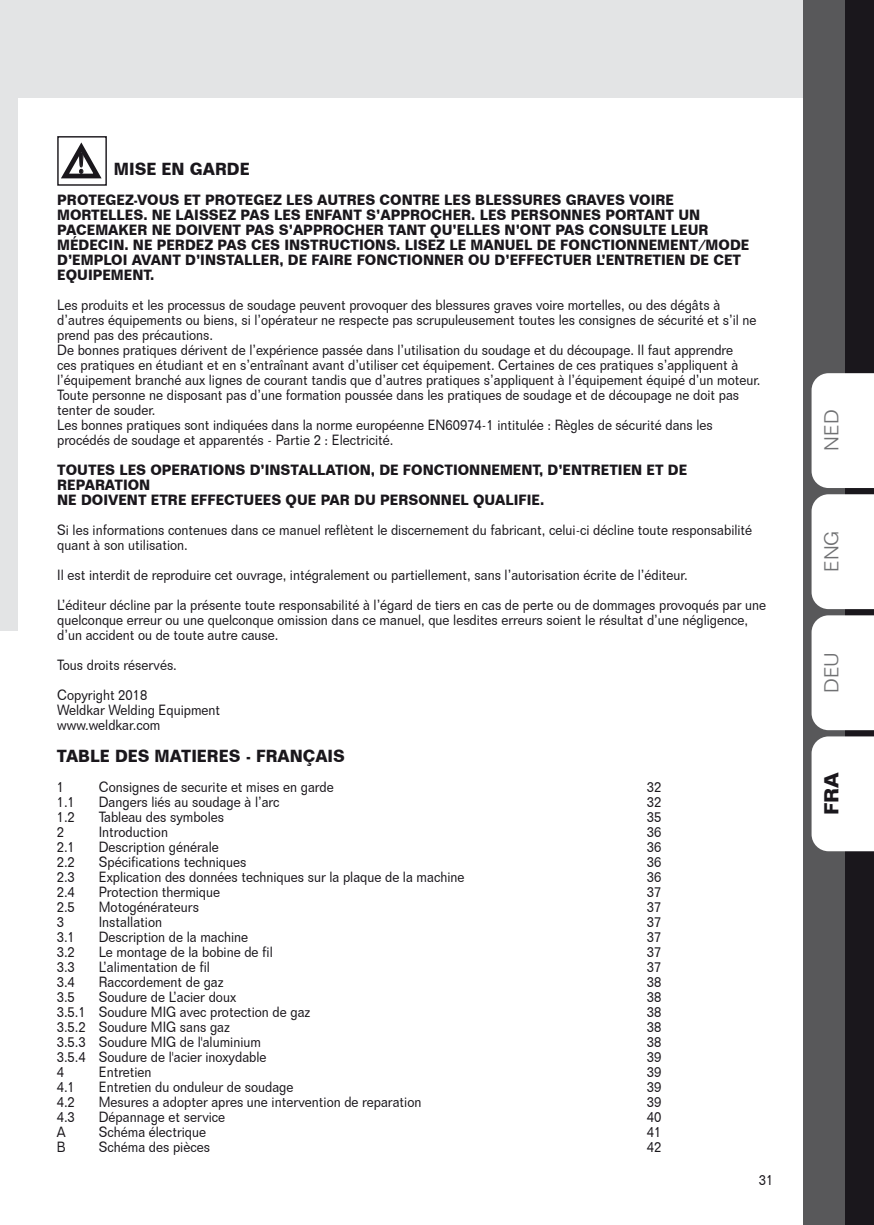
<style>
.page{position:relative;width:874px;height:1225px;background:#fff}
.page>*{position:absolute;margin:0;border:0;box-sizing:border-box;transform-origin:0 0}
.t1{font:27.8px "Arial Rounded MT Bold";color:#1a171c;scale:.81 1}
.t2{font:300 19.6px "Folio BT";color:#707173}
.t3{font:700 19.6px "Folio BT";color:#1a171c}
.t4{font:700 17px "Folio BT";color:#1a171c;scale:.9 1}
.t5{font:14.4px/15px "Folio BT";color:#1a171c;scale:.9 1}
.t6{font:700 14.4px/15px "Folio BT";color:#1a171c;scale:.9 1}
</style>
<div class="page">
<div style="left:0;top:0;width:856px;height:97px;background:#e3e4e5"></div>
<div style="left:802px;top:0;width:48px;height:1225px;background:#58585a"></div>
<div style="left:845px;top:0;width:28px;height:1225px;background:#1a171c"></div>
<div style="left:811px;top:373px;width:62px;height:115px;background:#fff"></div>
<div style="left:811px;top:494px;width:62px;height:115px;background:#fff"></div>
<div style="left:811px;top:615px;width:62px;height:115px;background:#fff"></div>
<div style="left:811px;top:736px;width:62px;height:115px;background:#fff"></div>
<div style="left:0;top:0;width:17px;height:631px;background:#e3e4e5"></div>
<svg style="left:61px;top:142px;width:41px;height:37px"></svg>
<div style="left:57px;top:136px;width:50px;height:50px;border:1px solid #1a171c"></div>
<p class="t1" style="left:77px;top:147px;width:11px">!</p>
<p class="t4" style="left:114px;top:158px;width:152px">MISE EN GARDE</p>
<p class="t6" style="left:57px;top:192px;width:770px">PROTEGEZ-VOUS ET PROTEGEZ LES AUTRES CONTRE LES BLESSURES GRAVES VOIRE MORTELLES. NE LAISSEZ PAS LES ENFANT S’APPROCHER. LES PERSONNES PORTANT UN PACEMAKER NE DOIVENT PAS S’APPROCHER TANT QU’ELLES N’ONT PAS CONSULTE LEUR MÉDECIN. NE PERDEZ PAS CES INSTRUCTIONS. LISEZ LE MANUEL DE FONCTIONNEMENT/MODE D’EMPLOI AVANT D’INSTALLER, DE FAIRE FONCTIONNER OU D’EFFECTUER L’ENTRETIEN DE CET EQUIPEMENT.</p>
<p class="t5" style="left:57px;top:297px;width:778px">Les produits et les processus de soudage peuvent provoquer des blessures graves voire mortelles, ou des dégâts à d’autres équipements ou biens, si l’opérateur ne respecte pas scrupuleusement toutes les consignes de sécurité et s’il ne prend pas des précautions.</p>
<p class="t5" style="left:57px;top:342px;width:782px">De bonnes pratiques dérivent de l’expérience passée dans l’utilisation du soudage et du découpage. Il faut apprendre<br>ces pratiques en étudiant et en s’entraînant avant d’utiliser cet équipement. Certaines de ces pratiques s’appliquent à l’équipement branché aux lignes de courant tandis que d’autres pratiques s’appliquent à l’équipement équipé d’un moteur.<br>Toute personne ne disposant pas d’une formation poussée dans les pratiques de soudage et de découpage ne doit pas tenter de souder.</p>
<p class="t5" style="left:57px;top:417px;width:729px">Les bonnes pratiques sont indiquées dans la norme européenne EN60974-1 intitulée : Règles de sécurité dans les procédés de soudage et apparentés - Partie 2 : Electricité.</p>
<p class="t6" style="left:57px;top:462px;width:701px">TOUTES LES OPERATIONS D’INSTALLATION, DE FONCTIONNEMENT, D’ENTRETIEN ET DE<br>REPARATION</p>
<p class="t6" style="left:57px;top:492px;width:542px">NE DOIVENT ETRE EFFECTUEES QUE PAR DU PERSONNEL QUALIFIE.</p>
<p class="t5" style="left:57px;top:522px;width:773px">Si les informations contenues dans ce manuel reflètent le discernement du fabricant, celui-ci décline toute responsabilité quant à son utilisation.</p>
<p class="t5" style="left:57px;top:567px;width:701px">Il est interdit de reproduire cet ouvrage, intégralement ou partiellement, sans l’autorisation écrite de l’éditeur.</p>
<p class="t5" style="left:57px;top:597px;width:788px">L’éditeur décline par la présente toute responsabilité à l’égard de tiers en cas de perte ou de dommages provoqués par une quelconque erreur ou une quelconque omission dans ce manuel, que lesdites erreurs soient le résultat d’une négligence, d’un accident ou de toute autre cause.</p>
<p class="t5" style="left:57px;top:657px;width:134px">Tous droits réservés.</p>
<p class="t5" style="left:57px;top:687px;width:102px">Copyright 2018</p>
<p class="t5" style="left:57px;top:702px;width:182px">Weldkar Welding Equipment</p>
<p class="t5" style="left:57px;top:717px;width:116px">www.weldkar.com</p>
<p class="t4" style="left:57px;top:745px;width:321px">TABLE DES MATIERES - FRANÇAIS</p>
<p class="t5" style="left:57px;top:779px;width:10px">1</p>
<p class="t5" style="left:99px;top:779px;width:262px">Consignes de securite et mises en garde</p>
<p class="t5" style="left:646px;top:779px;width:18px">32</p>
<p class="t5" style="left:57px;top:794px;width:22px">1.1</p>
<p class="t5" style="left:99px;top:794px;width:202px">Dangers liés au soudage à l’arc</p>
<p class="t5" style="left:646px;top:794px;width:18px">32</p>
<p class="t5" style="left:57px;top:809px;width:22px">1.2</p>
<p class="t5" style="left:99px;top:809px;width:141px">Tableau des symboles</p>
<p class="t5" style="left:646px;top:809px;width:18px">35</p>
<p class="t5" style="left:57px;top:824px;width:10px">2</p>
<p class="t5" style="left:99px;top:824px;width:78px">Introduction</p>
<p class="t5" style="left:646px;top:824px;width:18px">36</p>
<p class="t5" style="left:57px;top:839px;width:22px">2.1</p>
<p class="t5" style="left:99px;top:839px;width:135px">Description générale</p>
<p class="t5" style="left:646px;top:839px;width:18px">36</p>
<p class="t5" style="left:57px;top:854px;width:22px">2.2</p>
<p class="t5" style="left:99px;top:854px;width:165px">Spécifications techniques</p>
<p class="t5" style="left:646px;top:854px;width:18px">36</p>
<p class="t5" style="left:57px;top:869px;width:22px">2.3</p>
<p class="t5" style="left:99px;top:869px;width:407px">Explication des données techniques sur la plaque de la machine</p>
<p class="t5" style="left:646px;top:869px;width:18px">36</p>
<p class="t5" style="left:57px;top:884px;width:22px">2.4</p>
<p class="t5" style="left:99px;top:884px;width:136px">Protection thermique</p>
<p class="t5" style="left:646px;top:884px;width:18px">37</p>
<p class="t5" style="left:57px;top:899px;width:22px">2.5</p>
<p class="t5" style="left:99px;top:899px;width:113px">Motogénérateurs</p>
<p class="t5" style="left:646px;top:899px;width:18px">37</p>
<p class="t5" style="left:57px;top:914px;width:10px">3</p>
<p class="t5" style="left:99px;top:914px;width:72px">Installation</p>
<p class="t5" style="left:646px;top:914px;width:18px">37</p>
<p class="t5" style="left:57px;top:929px;width:22px">3.1</p>
<p class="t5" style="left:99px;top:929px;width:167px">Description de la machine</p>
<p class="t5" style="left:646px;top:929px;width:18px">37</p>
<p class="t5" style="left:57px;top:944px;width:22px">3.2</p>
<p class="t5" style="left:99px;top:944px;width:195px">Le montage de la bobine de fil</p>
<p class="t5" style="left:646px;top:944px;width:18px">37</p>
<p class="t5" style="left:57px;top:959px;width:22px">3.3</p>
<p class="t5" style="left:99px;top:959px;width:125px">L’alimentation de fil</p>
<p class="t5" style="left:646px;top:959px;width:18px">37</p>
<p class="t5" style="left:57px;top:974px;width:22px">3.4</p>
<p class="t5" style="left:99px;top:974px;width:140px">Raccordement de gaz</p>
<p class="t5" style="left:646px;top:974px;width:18px">38</p>
<p class="t5" style="left:57px;top:989px;width:22px">3.5</p>
<p class="t5" style="left:99px;top:989px;width:154px">Soudure de L’acier doux</p>
<p class="t5" style="left:646px;top:989px;width:18px">38</p>
<p class="t5" style="left:57px;top:1004px;width:283px">3.5.1 Soudure MIG avec protection de gaz</p>
<p class="t5" style="left:646px;top:1004px;width:18px">38</p>
<p class="t5" style="left:57px;top:1019px;width:194px">3.5.2 Soudure MIG sans gaz</p>
<p class="t5" style="left:646px;top:1019px;width:18px">38</p>
<p class="t5" style="left:57px;top:1034px;width:228px">3.5.3 Soudure MIG de l'aluminium</p>
<p class="t5" style="left:646px;top:1034px;width:18px">38</p>
<p class="t5" style="left:57px;top:1049px;width:234px">3.5.4 Soudure de l'acier inoxydable</p>
<p class="t5" style="left:646px;top:1049px;width:18px">39</p>
<p class="t5" style="left:57px;top:1064px;width:10px">4</p>
<p class="t5" style="left:99px;top:1064px;width:60px">Entretien</p>
<p class="t5" style="left:646px;top:1064px;width:18px">39</p>
<p class="t5" style="left:57px;top:1079px;width:22px">4.1</p>
<p class="t5" style="left:99px;top:1079px;width:218px">Entretien du onduleur de soudage</p>
<p class="t5" style="left:646px;top:1079px;width:18px">39</p>
<p class="t5" style="left:57px;top:1094px;width:22px">4.2</p>
<p class="t5" style="left:99px;top:1094px;width:360px">Mesures a adopter apres une intervention de reparation</p>
<p class="t5" style="left:646px;top:1094px;width:18px">39</p>
<p class="t5" style="left:57px;top:1109px;width:22px">4.3</p>
<p class="t5" style="left:99px;top:1109px;width:142px">Dépannage et service</p>
<p class="t5" style="left:646px;top:1109px;width:18px">40</p>
<p class="t5" style="left:57px;top:1124px;width:11px">A</p>
<p class="t5" style="left:99px;top:1124px;width:121px">Schéma électrique</p>
<p class="t5" style="left:646px;top:1124px;width:18px">41</p>
<p class="t5" style="left:57px;top:1139px;width:12px">B</p>
<p class="t5" style="left:99px;top:1139px;width:125px">Schéma des pièces</p>
<p class="t5" style="left:646px;top:1139px;width:18px">42</p>
<p class="t5" style="left:758px;top:1172px;width:18px">31</p>
<p class="t2" style="left:819px;top:451px;width:43px;rotate:-90deg">ned</p>
<p class="t2" style="left:819px;top:572px;width:43px;rotate:-90deg">eng</p>
<p class="t2" style="left:819px;top:693px;width:43px;rotate:-90deg">deu</p>
<p class="t3" style="left:819px;top:815px;width:44px;rotate:-90deg">fra</p>
</div>
